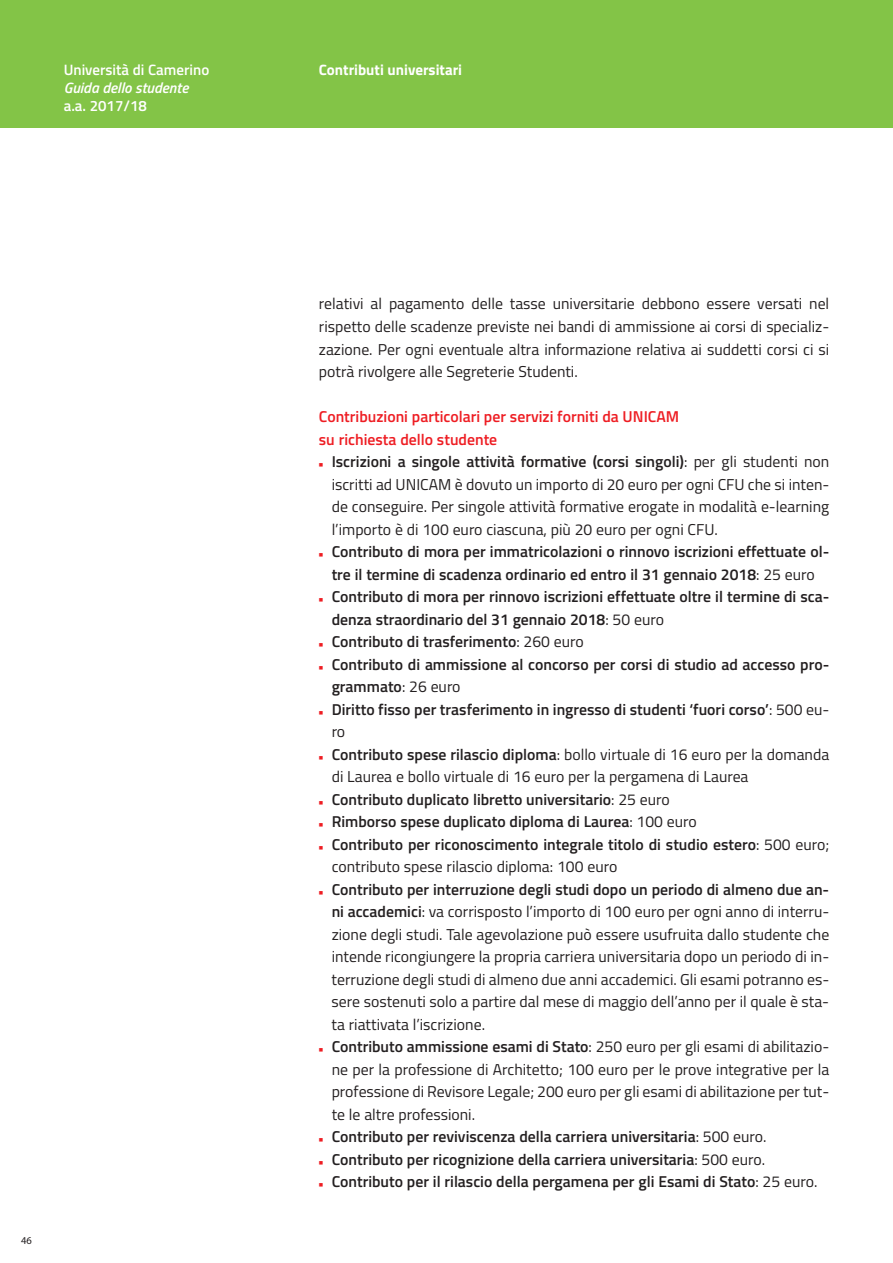
<style>
.page{position:relative;width:893px;height:1263px;background:#fff}
.page>*{position:absolute;margin:0;border:0;box-sizing:border-box;transform-origin:0 0}
.t1{font:15.75px/22.5px "Titillium";color:#231f20;text-align:justify}
.t2{font:600 15.75px/22.5px "Titillium";color:#231f20}
.t3{font:600 15.75px/22.5px "Titillium";color:#ee1d23}
.t4{font:600 15px "Titillium";color:#fff}
.t5{font:700 15px "Titillium";color:#fff}
.t6{font:italic 600 15px "Titillium";color:#fff}
.t7{font:10.5px "Myriad";color:#231f20}
.s1{color:#ee1d23}
.s2{font-weight:600}
.s3{font-weight:400}
</style>
<div class="page">
<div style="left:0;top:0;width:893px;height:128px;background:#83c447"></div>
<p class="t4" style="left:64px;top:64px;width:147px">Università di Camerino</p>
<p class="t6" style="left:64px;top:82px;width:126px">Guida dello studente</p>
<p class="t4" style="left:64px;top:100px;width:85px">a.a. 2017/18</p>
<p class="t7" style="left:21px;top:1237px;width:12px">46</p>
<p class="t5" style="left:319px;top:65px;width:145px">Contributi universitari</p>
<p class="t1" style="left:319px;top:294px;width:512px">relativi al pagamento delle tasse universitarie debbono essere versati nel rispetto delle scadenze previste nei bandi di ammissione ai corsi di specializ&shy;zazione. Per ogni eventuale altra informazione relativa ai suddetti corsi ci si potrà rivolgere alle Segreterie Studenti.</p>
<p class="t3" style="left:319px;top:407px;width:362px">Contribuzioni particolari per servizi forniti da UNICAM su richiesta dello studente</p>
<p class="t1" style="left:332px;top:452px;width:499px;text-indent:-13px"><span class="s1">■</span> <span class="s2">Iscrizioni a singole attività formative (corsi singoli)</span>: per gli studenti non iscritti ad UNICAM è dovuto un importo di 20 euro per ogni CFU che si inten&shy;de conseguire. Per singole attività formative erogate in modalità e-learning l’importo è di 100 euro ciascuna, più 20 euro per ogni CFU.</p>
<p class="t2" style="left:319px;top:542px;width:512px;text-align:center"><span class="s1">■</span> Contributo di mora per immatricolazioni o rinnovo iscrizioni effettuate ol&shy;tre il termine di scadenza ordinario ed entro il 31 gennaio 2018<span class="s3">: 25 euro</span></p>
<p class="t2" style="left:332px;top:587px;width:499px;text-indent:-13px"><span class="s1">■</span> Contributo di mora per rinnovo iscrizioni effettuate oltre il termine di sca&shy;denza straordinario del 31 gennaio 2018<span class="s3">: 50 euro</span></p>
<p class="t2" style="left:319px;top:632px;width:266px"><span class="s1">■</span> Contributo di trasferimento<span class="s3">: 260 euro</span></p>
<p class="t2" style="left:332px;top:654px;width:499px;text-indent:-13px"><span class="s1">■</span> Contributo di ammissione al concorso per corsi di studio ad accesso pro&shy;grammato<span class="s3">: 26 euro</span></p>
<p class="t2" style="left:332px;top:699px;width:499px;text-indent:-13px"><span class="s1">■</span> Diritto fisso per trasferimento in ingresso di studenti ‘fuori corso’<span class="s3">: 500 eu&shy;ro</span></p>
<p class="t1" style="left:332px;top:744px;width:499px;text-indent:-13px"><span class="s1">■</span> <span class="s2">Contributo spese rilascio diploma</span>: bollo virtuale di 16 euro per la domanda di Laurea e bollo virtuale di 16 euro per la pergamena di Laurea</p>
<p class="t2" style="left:319px;top:789px;width:352px"><span class="s1">■</span> Contributo duplicato libretto universitario<span class="s3">: 25 euro</span></p>
<p class="t2" style="left:319px;top:812px;width:379px"><span class="s1">■</span> Rimborso spese duplicato diploma di Laurea<span class="s3">: 100 euro</span></p>
<p class="t2" style="left:332px;top:834px;width:499px;text-indent:-13px"><span class="s1">■</span> Contributo per riconoscimento integrale titolo di studio estero<span class="s3">: 500 euro; contributo spese rilascio diploma: 100 euro</span></p>
<p class="t1" style="left:332px;top:879px;width:499px;text-indent:-13px"><span class="s1">■</span> <span class="s2">Contributo per interruzione degli studi dopo un periodo di almeno due an&shy;ni accademici</span>: va corrisposto l’importo di 100 euro per ogni anno di interru&shy;zione degli studi. Tale agevolazione può essere usufruita dallo studente che intende ricongiungere la propria carriera universitaria dopo un periodo di in&shy;terruzione degli studi di almeno due anni accademici. Gli esami potranno es&shy;sere sostenuti solo a partire dal mese di maggio dell’anno per il quale è sta&shy;ta riattivata l’iscrizione.</p>
<p class="t1" style="left:332px;top:1037px;width:499px;text-indent:-13px"><span class="s1">■</span> <span class="s2">Contributo ammissione esami di Stato</span>: 250 euro per gli esami di abilitazio&shy;ne per la professione di Architetto; 100 euro per le prove integrative per la professione di Revisore Legale; 200 euro per gli esami di abilitazione per tut&shy;te le altre professioni.</p>
<p class="t2" style="left:319px;top:1127px;width:449px"><span class="s1">■</span> Contributo per reviviscenza della carriera universitaria<span class="s3">: 500 euro.</span></p>
<p class="t2" style="left:319px;top:1149px;width:448px"><span class="s1">■</span> Contributo per ricognizione della carriera universitaria<span class="s3">: 500 euro.</span></p>
<p class="t2" style="left:319px;top:1172px;width:500px"><span class="s1">■</span> Contributo per il rilascio della pergamena per gli Esami di Stato<span class="s3">: 25 euro.</span></p>
</div>
